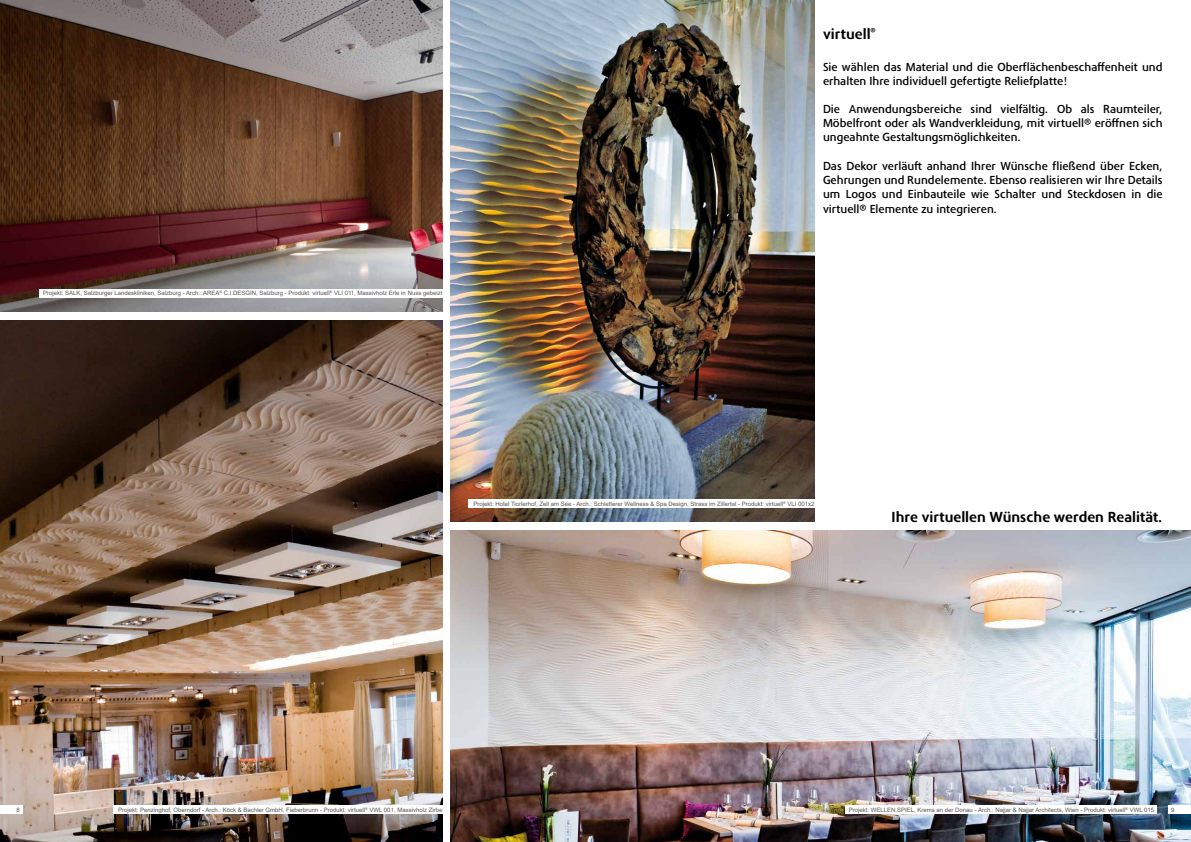
<style>
.page{position:relative;width:1191px;height:842px;background:#fff}
.page>*{position:absolute;margin:0;border:0;box-sizing:border-box;transform-origin:0 0}
.t1{font:700 15px "Phoenica";color:#000}
.t2{font:500 12px/14px "Phoenica";color:#000;text-align:justify}
.t3{font:6px "Arial";color:#595653}
</style>
<div class="page">
<img style="left:0;top:0;width:442px;height:311px">
<img style="left:0;top:320px;width:442px;height:522px">
<img style="left:451px;top:0;width:363px;height:522px">
<img style="left:451px;top:530px;width:740px;height:312px">
<div style="left:0;top:805px;width:23px;height:9px;background:#fff"></div>
<div style="left:1168px;top:805px;width:23px;height:9px;background:#fff"></div>
<div style="left:40px;top:289px;width:405px;height:8px;background:#fff"></div>
<div style="left:113px;top:805px;width:332px;height:9px;background:#fff"></div>
<div style="left:468px;top:499px;width:349px;height:9px;background:#fff"></div>
<div style="left:845px;top:805px;width:312px;height:9px;background:#fff"></div>
<p class="t3" style="left:43px;top:289px;width:401px">Projekt: SALK, Salzburger Landeskliniken, Salzburg - Arch.: AREA<sup>®</sup> C.I.DESGIN, Salzburg - Produkt: virtuell<sup>®</sup> VLI 011, Massivholz Erle in Nuss gebeizt</p>
<h1 class="t1" style="left:823px;top:26px;width:54px">virtuell<sup>®</sup></h1>
<h2 class="t2" style="left:823px;top:60px;width:341px">Sie wählen das Material und die Oberflächenbeschaffenheit und erhalten Ihre individuell gefertigte Reliefplatte!</h2>
<h2 class="t2" style="left:823px;top:102px;width:341px">Die Anwendungsbereiche sind vielfältig. Ob als Raumteiler, Möbelfront oder als Wandverkleidung, mit virtuell® eröffnen sich ungeahnte Gestaltungsmöglichkeiten.</h2>
<h2 class="t2" style="left:823px;top:159px;width:341px;line-height:14.4px">Das Dekor verläuft anhand Ihrer Wünsche fließend über Ecken, Gehrungen und Rundelemente. Ebenso realisieren wir Ihre Details um Logos und Einbauteile wie Schalter und Steckdosen in die virtuell® Elemente zu integrieren.</h2>
<p class="t3" style="left:473px;top:499px;width:342px">Projekt: Hotel Tiorlerhof, Zell am See - Arch.: Schletterer Wellness &amp; Spa Design, Strass im Zillertal - Produkt: virtuell<sup>®</sup> VLI 001x2</p>
<h1 class="t1" style="left:891px;top:508px;width:272px">Ihre virtuellen Wünsche werden Realität.</h1>
<p class="t3" style="left:118px;top:805px;width:326px">Projekt: Penzinghof, Oberndorf - Arch.: Köck &amp; Bachler GmbH, Fieberbrunn - Produkt: virtuell<sup>®</sup> VWL 001, Massivholz Zirbe</p>
<p class="t3" style="left:849px;top:805px;width:307px">Projekt: WELLEN.SPIEL, Krems an der Donau - Arch.: Najjar &amp; Najjar Architects, Wien - Produkt: virtuell<sup>®</sup> VWL 015</p>
<p class="t3" style="left:17px;top:805px;width:5px">8</p>
<p class="t3" style="left:1171px;top:805px;width:5px">9</p>
</div>
